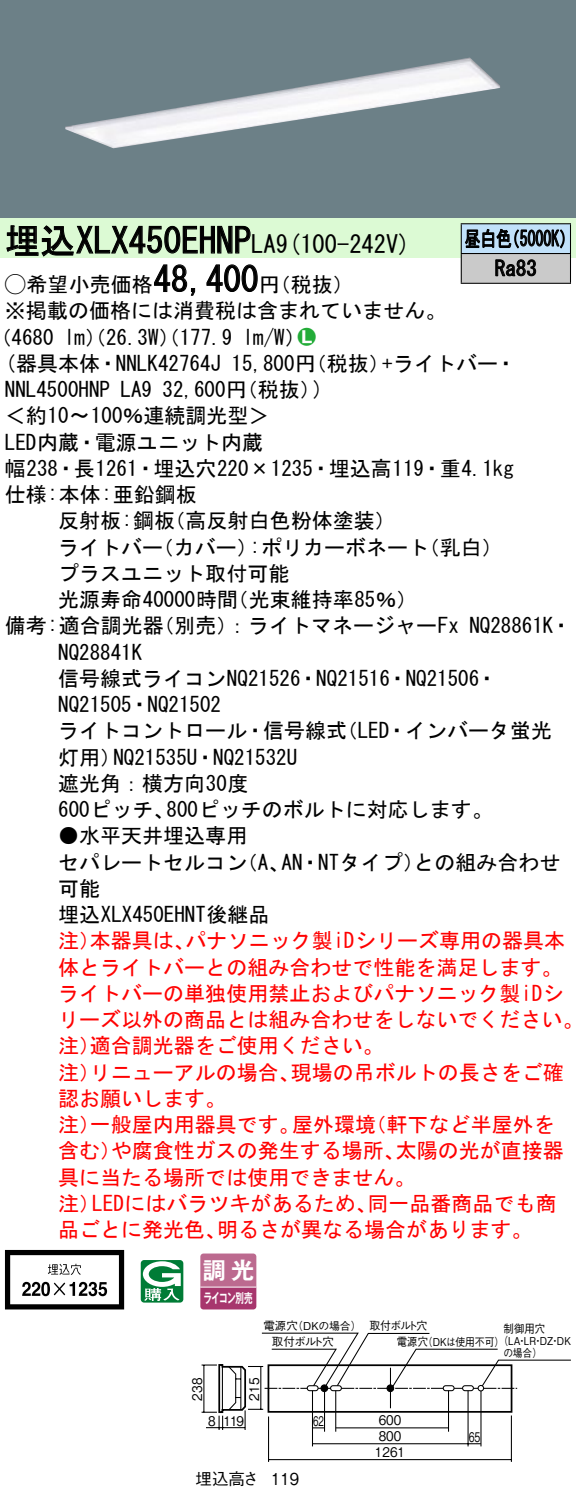
<style>
.page{position:relative;width:576px;height:1498px;background:#fff}
.page>*{position:absolute;margin:0;border:0;box-sizing:border-box;transform-origin:0 0}
.t1{font:35px "MS Gothic";color:#000}
.t2{font:24.5px "MS Gothic";color:#000}
.t3{font:23.1px "Gothic MB101 Pro De Bold 90 pv RKSJ H";color:#fff}
.t4{font:21px/26.2px "MS Gothic";color:#000}
.t5{font:21px/26.2px "MS Gothic";color:#f00}
.t6{font:21px/29.8px "MS Gothic";color:#000;scale:.75 1}
.t7{font:21px "Ford Classification 1";color:#23ac38}
.t8{font:16.45px "Gothic BBB Pro Medium 90 pv RKSJ H";color:#000}
.t9{font:16.45px "Gothic BBB Pro Medium 90 pv RKSJ H";color:#000;scale:.9 1}
.t10{font:13.3px "Gothic BBB Pro Medium 90 pv RKSJ H";color:#000;scale:.9 1}
.t11{font:13.3px "Gothic MB101 Pro De Bold 90 pv RKSJ H";letter-spacing:-.05em;color:#fff;scale:.65 1}
.t12{font:13.3px "Gothic BBB Pro Medium 90 pv RKSJ H";color:#000;scale:.65 1}
.t13{font:13.3px "Gothic BBB Pro Medium 90 pv RKSJ H";color:#000;scale:.7 1}
.t14{font:11.55px "Gothic BBB Pro Medium 90 pv RKSJ H";letter-spacing:-.02em;color:#000}
.t15{font:11.55px "Gothic BBB Pro Medium 90 pv RKSJ H";letter-spacing:-.02em;color:#000;scale:.9 1}
.t16{font:11.55px "Gothic BBB Pro Medium 90 pv RKSJ H";letter-spacing:-.02em;color:#000;scale:.95 1}
.t17{font:10.85px/12.2px "Gothic BBB Pro Medium 90 pv RKSJ H";color:#000;text-align:center;scale:.9 1}
.t18{font:10.85px "Gothic BBB Pro Medium 90 pv RKSJ H";color:#000}
.s1{font-size:24.5px}
.s2{font-family:"Ford Classification 1"}
.s3{color:#fff}
</style>
<div class="page">
<div style="left:0;top:0;width:575px;height:218px;background:#6c8087"></div>
<img style="left:65px;top:58px;width:435px;height:90px">
<div style="left:0;top:218px;width:575px;height:40px;background:#dcfad4"></div>
<svg style="left:6px;top:225px;width:245px;height:32px"></svg>
<svg style="left:154px;top:264px;width:42px;height:32px"></svg>
<svg style="left:206px;top:264px;width:52px;height:28px"></svg>
<svg style="left:5px;top:1250px;width:119px;height:59px"></svg>
<svg style="left:141px;top:1260px;width:42px;height:43px"></svg>
<svg style="left:200px;top:1253px;width:56px;height:56px;background:#b55883"></svg>
<hr style="left:200px;top:1286px;width:56px;height:2px;background:#fff">
<div style="left:461px;top:224px;width:109px;height:30px;background:#c1e1fa"></div>
<div style="left:461px;top:254px;width:109px;height:29px;background:#cacaca"></div>
<hr style="left:460px;top:223px;width:110px;height:1px;background:#000">
<hr style="left:569px;top:224px;width:2px;height:29px;background:#000">
<hr style="left:460px;top:253px;width:110px;height:1px;background:#000">
<hr style="left:569px;top:254px;width:2px;height:29px;background:#000">
<hr style="left:460px;top:283px;width:110px;height:1px;background:#000">
<svg style="left:460px;top:224px;width:104px;height:59px"></svg>
<hr style="left:510px;top:1415px;width:1px;height:47px;background:#000">
<hr style="left:268px;top:1416px;width:1px;height:46px;background:#000">
<hr style="left:312px;top:1443px;width:168px;height:1px;background:#000">
<hr style="left:268px;top:1459px;width:243px;height:1px;background:#000">
<hr style="left:467px;top:1391px;width:1px;height:55px;background:#000">
<hr style="left:312px;top:1391px;width:1px;height:55px;background:#000">
<hr style="left:324px;top:1392px;width:1px;height:40px;background:#000">
<hr style="left:335px;top:1391px;width:1px;height:41px;background:#000">
<hr style="left:447px;top:1391px;width:2px;height:41px;background:#000">
<hr style="left:480px;top:1391px;width:1px;height:55px;background:#000">
<svg style="left:201px;top:1332px;width:369px;height:98px"></svg>
<h1 class="t1" style="left:5px;top:223px;width:272px">埋込XLX450EHNP<span class="s1">LA</span></h1>
<p class="t4" style="left:259px;top:271px;width:96px">（円税抜(</p>
<p class="t2" style="left:276px;top:232px;width:136px">(9 100-242 (V</p>
<h1 class="t1" style="left:153px;top:262px;width:106px">48,400</h1>
<p class="t4" style="left:5px;top:271px;width:442px"><span class="s2">A</span>希望小売価格<br>※掲載の価格には消費税は含まれていません。</p>
<p class="t7" style="left:298px;top:326px;width:19px">2<span class="s3">7</span></p>
<p class="t4" style="left:243px;top:324px;width:64px">l m (W/</p>
<p class="t4" style="left:-9px;top:324px;width:65px">（4680</p>
<p class="t4" style="left:64px;top:324px;width:169px">lm）（26.3 ）（W 177.9</p>
<p class="t6" style="left:494px;top:224px;width:57px;text-indent:-30px">昼白色<br>Ra83</p>
<p class="t6" style="left:504px;top:224px;width:96px">（5000 (K</p>
<p class="t4" style="left:5px;top:350px;width:217px">(器具本体・NNLK42764J</p>
<p class="t4" style="left:382px;top:350px;width:136px">+ライトバー・</p>
<p class="t4" style="left:231px;top:350px;width:160px">15,800 （円税抜）</p>
<p class="t4" style="left:162px;top:376px;width:160px">32,600 （円税抜(</p>
<p class="t4" style="left:313px;top:376px;width:12px">(</p>
<p class="t4" style="left:5px;top:376px;width:106px">NNL4500HNP</p>
<p class="t4" style="left:5px;top:403px;width:266px">＜約10〜100％連続調光型&lt;</p>
<p class="t4" style="left:5px;top:429px;width:259px">LED内蔵・電源ユニット内蔵</p>
<p class="t4" style="left:5px;top:455px;width:510px">幅238・長1261・埋込穴220×1235・埋込高119・重4.1kg</p>
<p class="t4" style="left:5px;top:481px;width:193px">仕様:本体:亜鉛鋼板</p>
<p class="t4" style="left:164px;top:508px;width:233px">（高反射白色粉体塗装(</p>
<p class="t4" style="left:120px;top:376px;width:33px">LA9</p>
<p class="t4" style="left:58px;top:508px;width:118px">反射板:鋼板</p>
<p class="t4" style="left:250px;top:534px;width:181px">:ポリカーボネート</p>
<p class="t4" style="left:58px;top:534px;width:106px">ライトバー</p>
<p class="t4" style="left:58px;top:560px;width:232px">プラスユニット取付可能</p>
<p class="t4" style="left:227px;top:586px;width:191px">（光束維持率85％(</p>
<p class="t4" style="left:153px;top:534px;width:106px">（カバー）</p>
<p class="t4" style="left:418px;top:534px;width:85px">（乳白(</p>
<p class="t4" style="left:58px;top:586px;width:181px">光源寿命40000時間</p>
<p class="t4" style="left:153px;top:613px;width:307px">（別売：）ライトマネージャーFx</p>
<p class="t4" style="left:5px;top:613px;width:160px">備考:適合調光器</p>
<p class="t4" style="left:58px;top:639px;width:85px">NQ28841K</p>
<p class="t4" style="left:58px;top:665px;width:441px">信号線式ライコンNQ21526・NQ21516・NQ21506・</p>
<p class="t4" style="left:58px;top:691px;width:164px">NQ21505・NQ21502</p>
<p class="t4" style="left:336px;top:718px;width:217px">（LED・インバータ蛍光</p>
<p class="t4" style="left:469px;top:613px;width:104px">NQ28861 ・K</p>
<p class="t4" style="left:58px;top:718px;width:290px;text-align:center">ライトコントロール・信号線式<br>NQ21535 ・U NQ21532U</p>
<p class="t4" style="left:58px;top:744px;width:64px">灯用）</p>
<p class="t4" style="left:58px;top:770px;width:192px">遮光角：横方向30度</p>
<p class="t4" style="left:166px;top:796px;width:328px">800ピッチのボルトに対応します。</p>
<p class="t4" style="left:58px;top:796px;width:118px">600ピッチ、</p>
<p class="t4" style="left:58px;top:823px;width:190px">●水平天井埋込専用</p>
<p class="t4" style="left:281px;top:849px;width:144px">AN・NTタイプ）</p>
<p class="t4" style="left:413px;top:849px;width:148px">との組み合わせ</p>
<p class="t4" style="left:58px;top:849px;width:213px">セパレートセルコン可能<br>埋込XLX450EHNT後継品</p>
<p class="t5" style="left:185px;top:928px;width:381px">パナソニック製iDシリーズ専用の器具本</p>
<p class="t4" style="left:237px;top:849px;width:54px">（、A</p>
<p class="t5" style="left:58px;top:928px;width:43px">注）</p>
<p class="t5" style="left:58px;top:954px;width:505px">体とライトバーとの組み合わせで性能を満足します。</p>
<p class="t5" style="left:58px;top:980px;width:507px">ライトバーの単独使用禁止およびパナソニック製iDシ</p>
<p class="t5" style="left:58px;top:1006px;width:526px">リーズ以外の商品とは組み合わせをしないでください。</p>
<p class="t5" style="left:90px;top:1033px;width:295px">適合調光器をご使用ください。</p>
<p class="t5" style="left:90px;top:928px;width:106px">本器具は、</p>
<p class="t5" style="left:58px;top:1033px;width:43px">注）</p>
<p class="t5" style="left:290px;top:1059px;width:275px">現場の吊ボルトの長さをご確</p>
<p class="t5" style="left:58px;top:1059px;width:169px">注）<br>認お願いします。</p>
<p class="t5" style="left:90px;top:1059px;width:211px">リニューアルの場合、</p>
<p class="t5" style="left:90px;top:1111px;width:211px">一般屋内用器具です。</p>
<p class="t5" style="left:292px;top:1111px;width:85px">屋外環境</p>
<p class="t5" style="left:365px;top:1111px;width:190px">（軒下など半屋外を</p>
<p class="t5" style="left:58px;top:1111px;width:43px">注）</p>
<p class="t5" style="left:111px;top:1138px;width:295px">や腐食性ガスの発生する場所、</p>
<p class="t5" style="left:395px;top:1138px;width:170px">太陽の光が直接器</p>
<p class="t5" style="left:58px;top:1138px;width:64px">含む）</p>
<p class="t5" style="left:58px;top:1164px;width:358px">具に当たる場所では使用できません。</p>
<p class="t5" style="left:367px;top:1190px;width:190px">同一品番商品でも商</p>
<p class="t5" style="left:92px;top:1190px;width:286px">LEDにはバラツキがあるため、</p>
<p class="t5" style="left:58px;top:1190px;width:43px">注）</p>
<p class="t5" style="left:58px;top:1216px;width:169px">品ごとに発光色、</p>
<p class="t5" style="left:217px;top:1216px;width:317px">明るさが異なる場合があります。</p>
<p class="t3" style="left:203px;top:1251px;width:53px">調光</p>
<p class="t11" style="left:203px;top:1287px;width:77px">ライコン別売</p>
<p class="t14" style="left:263px;top:1316px;width:36px">電源穴</p>
<p class="t18" style="left:292px;top:1317px;width:71px">（DKの場合）</p>
<p class="t14" style="left:272px;top:1333px;width:64px">取付ボルト穴</p>
<p class="t10" style="left:186px;top:1401px;width:27px;rotate:-90deg">238</p>
<p class="t10" style="left:208px;top:1410px;width:10px">8</p>
<p class="t10" style="left:243px;top:1401px;width:27px;rotate:-90deg">215</p>
<p class="t10" style="left:223px;top:1410px;width:25px">119</p>
<p class="t12" style="left:313px;top:1410px;width:18px">62</p>
<p class="t8" style="left:195px;top:1465px;width:65px">埋込高さ</p>
<p class="t9" style="left:271px;top:1466px;width:33px">119</p>
<p class="t16" style="left:369px;top:1316px;width:63px">取付ボルト穴</p>
<p class="t15" style="left:503px;top:1319px;width:48px">制御用穴</p>
<p class="t17" style="left:498px;top:1333px;width:82px">（LA LR DZ DK</p>
<p class="t15" style="left:397px;top:1333px;width:36px">電源穴</p>
<p class="t17" style="left:423px;top:1335px;width:92px">（DKは使用不可(</p>
<p class="t17" style="left:503px;top:1333px;width:45px">・<br>の場合(</p>
<p class="t17" style="left:533px;top:1333px;width:12px">・</p>
<p class="t17" style="left:550px;top:1333px;width:12px">・</p>
<p class="t10" style="left:378px;top:1410px;width:27px">600</p>
<p class="t10" style="left:378px;top:1426px;width:27px">800</p>
<p class="t10" style="left:375px;top:1441px;width:35px">1261</p>
<p class="t13" style="left:468px;top:1426px;width:18px">65</p>
</div>
